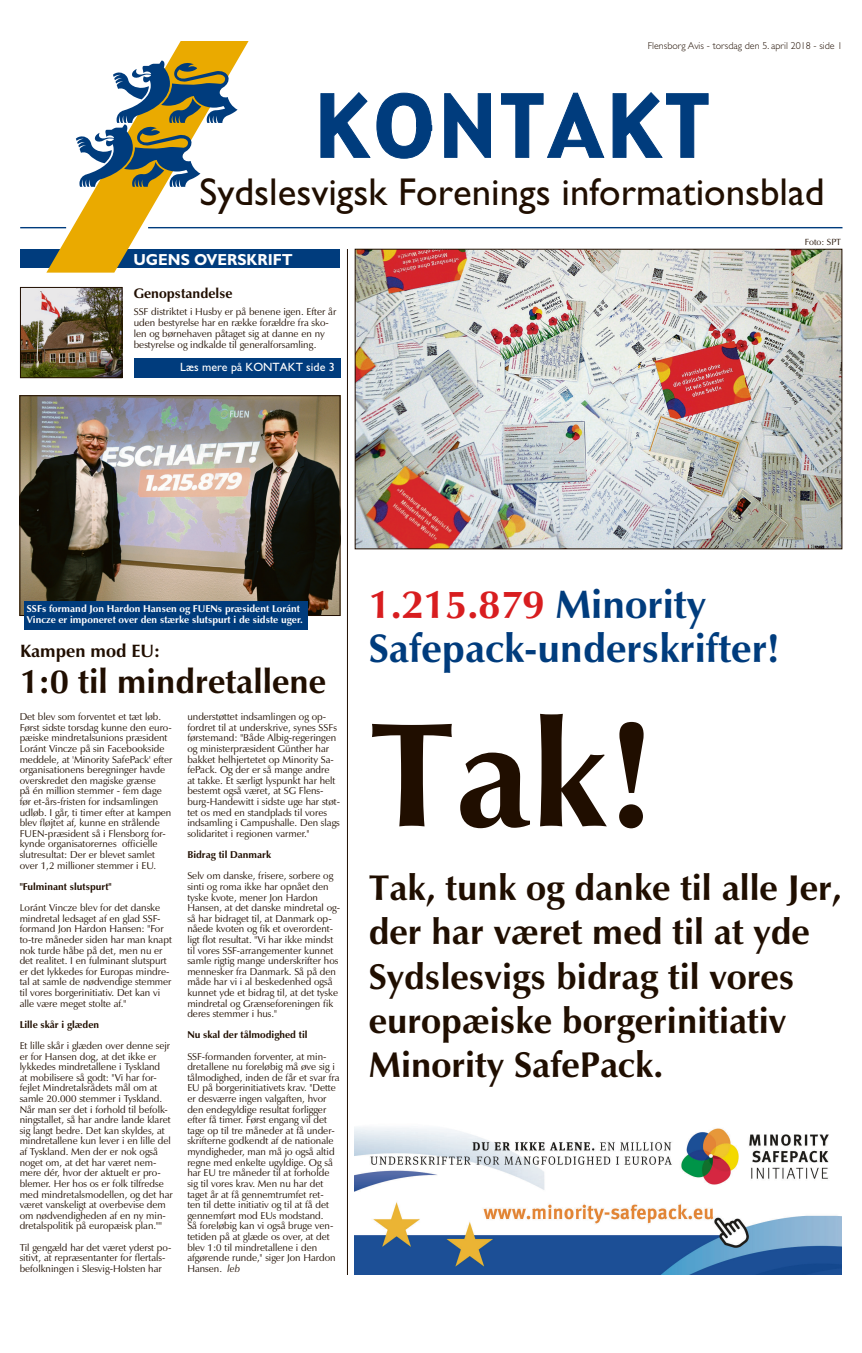
<style>
.page{position:relative;width:862px;height:1353px;background:#fff}
.page>*{position:absolute;margin:0;border:0;box-sizing:border-box;transform-origin:0 0}
.t1{font:700 150px "Zapf Humanist 601 BT";color:#200e00}
.t2{font:700 40px/44px "Zapf Humanist 601 BT";color:#003c7d}
.t3{font:38.9px "Gill Sans";color:#200e00}
.t4{font:700 36px/44px "Zapf Humanist 601 BT";color:#200e00}
.t5{font:700 34px "Zapf Humanist 601 BT";color:#200e00}
.t6{font:700 18px "Zapf Humanist 601 BT";color:#200e00}
.t7{font:700 16px "Gill Sans";color:#fff;scale:.95 1}
.t8{font:700 13.9px "Zapf Humanist 601 BT";color:#200e00}
.t9{font:12px "Gill Sans";color:#fff}
.t10{font:10px/10.6px "Zapf Humanist 601 BT";color:#200e00}
.t11{font:700 10px/11.5px "Zapf Humanist 601 BT";color:#fff}
.t12{font:700 10px "Zapf Humanist 601 BT";color:#200e00}
.t13{font:300 10px "Gill Sans";color:#200e00}
.t14{font:9px "Zapf Humanist 601 BT";color:#200e00}
.s1{font-style:italic}
.s2{color:#d81d1f}
</style>
<div class="page">
<img style="left:22px;top:289px;width:98px;height:87px">
<div style="left:20px;top:287px;width:102px;height:91px;border:1px solid #200e00"></div>
<div style="left:20px;top:249px;width:320px;height:19px;background:#003c7d"></div>
<hr style="left:347px;top:249px;width:1px;height:1025px;background:#200e00">
<div style="left:134px;top:358px;width:207px;height:20px;background:#003c7d"></div>
<svg style="left:320px;top:92px;width:388px;height:67px"></svg>
<hr style="left:148px;top:227px;width:694px;height:1px;background:#003c7d">
<hr style="left:20px;top:227px;width:46px;height:1px;background:#003c7d">
<img style="left:357px;top:251px;width:483px;height:296px">
<div style="left:355px;top:249px;width:487px;height:300px;border:1px solid #200e00"></div>
<img style="left:22px;top:397px;width:316px;height:216px">
<div style="left:20px;top:395px;width:320px;height:220px;border:1px solid #200e00"></div>
<div style="left:24px;top:601px;width:283px;height:28px;background:#003c7d"></div>
<img style="left:354px;top:1127px;width:487px;height:147px">
<svg style="left:46px;top:41px;width:203px;height:231px"></svg>
<svg style="left:76px;top:61px;width:162px;height:126px"></svg>
<p class="t13" style="left:648px;top:40px;width:196px">Flensborg Avis - torsdag den 5. april 2018 - side 1</p>
<h3 class="t3" style="left:200px;top:170px;width:626px">Sydslesvigsk Forenings informationsblad</h3>
<h3 class="t7" style="left:133px;top:249px;width:169px">UGENS OVERSKRIFT</h3>
<h3 class="t8" style="left:134px;top:284px;width:100px">Genopstandelse</h3>
<p class="t10" style="left:134px;top:306px;width:204px;line-height:11px">SSF distriktet i Husby er på benene igen. Efter år uden bestyrelse har en række forældre fra sko&shy;len og børnehaven påtaget sig at danne en ny bestyrelse og indkalde til generalforsamling.</p>
<p class="t9" style="left:180px;top:359px;width:156px">Læs mere på KONTAKT side 3</p>
<p class="t14" style="left:804px;top:236px;width:38px">Foto: SPT</p>
<p class="t11" style="left:27px;top:602px;width:277px">SSFs formand Jon Hardon Hansen og FUENs præsident Loránt<br>Vincze er imponeret over den stærke slutspurt i de sidste uger.</p>
<h3 class="t6" style="left:20px;top:639px;width:141px">Kampen mod EU:</h3>
<h3 class="t5" style="left:20px;top:660px;width:307px">1:0 til mindretallene</h3>
<p class="t10" style="left:20px;top:711px;width:154px">Det blev som forventet et tæt løb.<br>Først sidste torsdag kunne den euro&shy;pæiske mindretalsunions præsident Loránt Vincze på sin Facebookside meddele, at 'Minority SafePack' efter organisationens beregninger havde overskredet den magiske grænse<br>på én million stemmer - fem dage før et-års-fristen for indsamlingen udløb. I går, ti timer efter at kampen blev fløjtet af, kunne en strålende FUEN-præsident så i Flensborg for&shy;kynde organisatorernes officielle slutresultat: Der er blevet samlet over 1,2 millioner stemmer i EU.</p>
<p class="t12" style="left:20px;top:880px;width:94px">"Fulminant slutspurt"</p>
<p class="t10" style="left:20px;top:902px;width:154px">Loránt Vincze blev for det danske mindretal ledsaget af en glad SSF&shy;formand Jon Hardon Hansen: "For to-tre måneder siden har man knapt nok turde håbe på det, men nu er det realitet. I en fulminant slutspurt er det lykkedes for Europas mindre&shy;tal at samle de nødvendige stemmer til vores borgerinitiativ. Det kan vi alle være meget stolte af."</p>
<p class="t12" style="left:20px;top:1018px;width:81px">Lille skår i glæden</p>
<p class="t10" style="left:20px;top:1040px;width:155px">Et lille skår i glæden over denne sejr er for Hansen dog, at det ikke er lykkedes mindretallene i Tyskland<br>at mobilisere så godt: "Vi har for&shy;fejlet Mindretalsrådets mål om at samle 20.000 stemmer i Tyskland.<br>Når man ser det i forhold til befolk&shy;ningstallet, så har andre lande klaret sig langt bedre. Det kan skyldes, at mindretallene kun lever i en lille del af Tyskland. Men der er nok også noget om, at det har været nem&shy;mere dér, hvor der aktuelt er pro&shy;blemer. Her hos os er folk tilfredse med mindretalsmodellen, og det har været vanskeligt at overbevise dem om nødvendigheden af en ny min&shy;dretalspolitik på europæisk plan.""</p>
<p class="t10" style="left:20px;top:1241px;width:153px">Til gengæld har det været yderst po&shy;sitivt, at repræsentanter for flertals&shy;befolkningen i Slesvig-Holsten har</p>
<p class="t10" style="left:187px;top:711px;width:154px">understøttet indsamlingen og op&shy;fordret til at underskrive, synes SSFs førstemand: "Både Albig-regeringen og ministerpræsident Günther har bakket helhjertetet op Minority Sa&shy;fePack. Og der er så mange andre<br>at takke. Et særligt lyspunkt har helt bestemt også været, at SG Flens&shy;burg-Handewitt i sidste uge har støt&shy;tet os med en standplads til vores indsamling i Campushalle. Den slags solidaritet i regionen varmer."</p>
<p class="t12" style="left:187px;top:848px;width:85px">Bidrag til Danmark</p>
<p class="t10" style="left:187px;top:870px;width:154px">Selv om danske, frisere, sorbere og sinti og roma ikke har opnået den tyske kvote, mener Jon Hardon Hansen, at det danske mindretal og&shy;så har bidraget til, at Danmark op&shy;nåede kvoten og fik et overordent&shy;ligt flot resultat. "Vi har ikke mindst til vores SSF-arrangementer kunnet samle rigtig mange underskrifter hos mennesker fra Danmark. Så på den måde har vi i al beskedenhed også kunnet yde et bidrag til, at det tyske mindretal og Grænseforeningen fik deres stemmer i hus."</p>
<p class="t12" style="left:187px;top:1028px;width:122px">Nu skal der tålmodighed til</p>
<p class="t10" style="left:187px;top:1050px;width:154px">SSF-formanden forventer, at min&shy;dretallene nu foreløbig må øve sig i tålmodighed, inden de får et svar fra EU på borgerinitiativets krav. "Dette er desværre ingen valgaften, hvor den endegyldige resultat forligger efter få timer. Først engang vil det tage op til tre måneder at få under&shy;skrifterne godkendt af de nationale myndigheder, man må jo også altid regne med enkelte ugyldige. Og så har EU tre måneder til at forholde sig til vores krav. Men nu har det taget år at få gennemtrumfet ret-<br>ten til dette initiativ og til at få det gennemført mod EUs modstand.<br>Så foreløbig kan vi også bruge ven&shy;tetiden på at glæde os over, at det blev 1:0 til mindretallene i den afgørende runde," siger Jon Hardon Hansen. <span class="s1">leb</span></p>
<h2 class="t2" style="left:369px;top:582px;width:413px"><span class="s2">1.215.879</span> Minority<br>Safepack-underskrifter!</h2>
<h1 class="t1" style="left:369px;top:682px;width:288px">Tak!</h1>
<h3 class="t4" style="left:369px;top:866px;width:474px">Tak, tunk og danke til alle Jer, der har været med til at yde<br>Sydslesvigs bidrag til vores europæiske borgerinitiativ<br>Minority SafePack.</h3>
</div>
